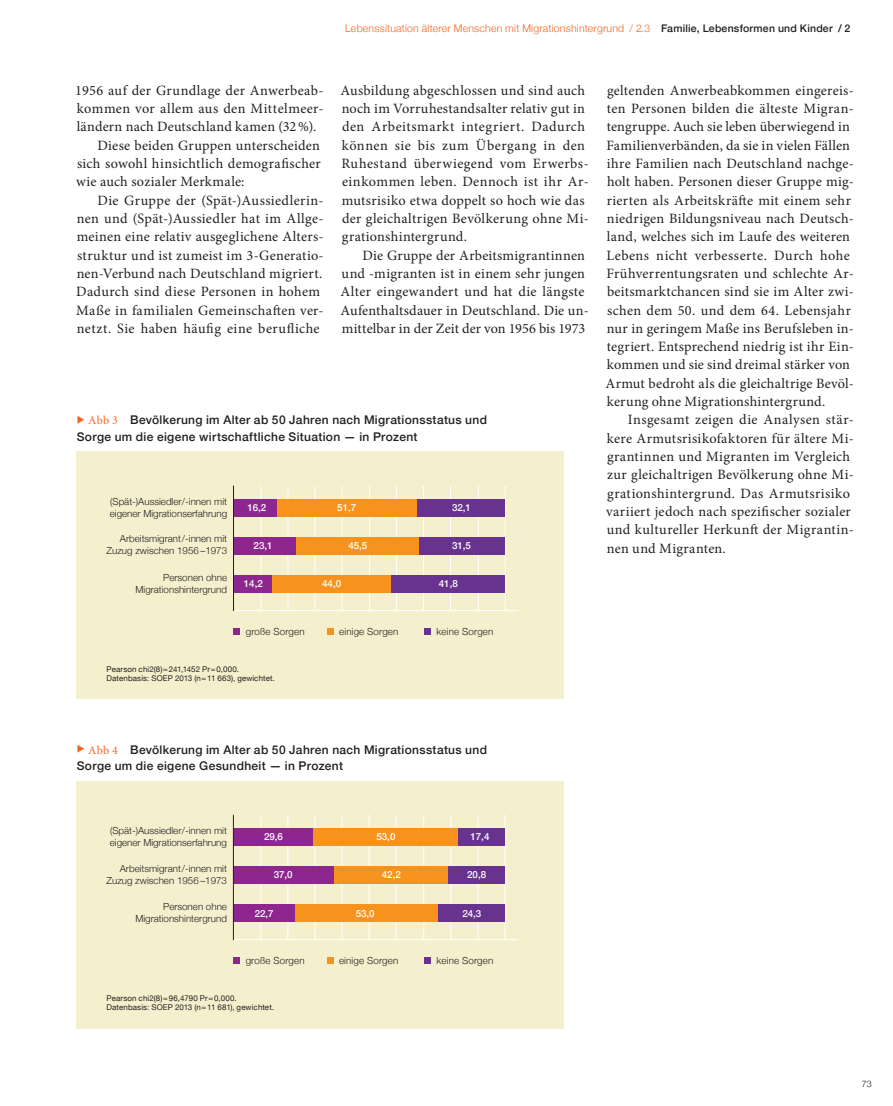
<style>
.page{position:relative;width:893px;height:1106px;background:#fff}
.page>*{position:absolute;margin:0;border:0;box-sizing:border-box;transform-origin:0 0}
.p1_Fliess{font:14.25px/18.3px "Minion Pro";letter-spacing:.02em;color:#231f20}
.p2_Fliess_o_Einzug{font:14.25px/18.3px "Minion Pro";letter-spacing:.02em;color:#231f20;text-align:justify}
.t1{font:500 12px/16.5px "Helvetica Neue";letter-spacing:.025em;color:#231f20}
.t2{font:300 10.5px "Helvetica Neue";letter-spacing:.02em;color:#f36421}
.t3{font:300 9.75px/11.7px "Helvetica Neue";color:#231f20;text-align:right}
.t4{font:500 9.75px "Helvetica Neue";color:#fff}
.t5{font:300 9px "Helvetica Neue";color:#231f20}
.t6{font:7.95px/9.1px "Helvetica Neue";letter-spacing:.015em;color:#231f20}
.s1{font-weight:500;color:#231f20}
.s2{color:#f36421}
.s3{font-family:"Minion";font-weight:400;color:#f36421}
</style>
<div class="page">
<div style="left:77px;top:781px;width:487px;height:247px;background:#f4f0cd"></div>
<div style="left:77px;top:452px;width:487px;height:247px;background:#f4f0cd"></div>
<hr style="left:233px;top:610px;width:285px;height:1px;background:#fff">
<div style="left:424px;top:628px;width:7px;height:7px;background:#68328f"></div>
<div style="left:233px;top:628px;width:7px;height:7px;background:#8d278f"></div>
<div style="left:327px;top:628px;width:7px;height:7px;background:#f7931d"></div>
<hr style="left:261px;top:486px;width:1px;height:124px;background:#fff">
<hr style="left:288px;top:486px;width:1px;height:124px;background:#fff">
<hr style="left:314px;top:486px;width:1px;height:124px;background:#fff">
<hr style="left:341px;top:486px;width:1px;height:124px;background:#fff">
<hr style="left:369px;top:486px;width:1px;height:124px;background:#fff">
<hr style="left:396px;top:486px;width:1px;height:124px;background:#fff">
<hr style="left:423px;top:486px;width:1px;height:124px;background:#fff">
<hr style="left:450px;top:486px;width:1px;height:124px;background:#fff">
<hr style="left:478px;top:486px;width:1px;height:124px;background:#fff">
<hr style="left:505px;top:486px;width:1px;height:124px;background:#fff">
<div style="left:233px;top:575px;width:39px;height:17px;background:#8d278f"></div>
<div style="left:272px;top:575px;width:120px;height:17px;background:#f7931d"></div>
<div style="left:392px;top:575px;width:113px;height:17px;background:#68328f"></div>
<div style="left:233px;top:537px;width:63px;height:17px;background:#8d278f"></div>
<div style="left:296px;top:537px;width:124px;height:17px;background:#f7931d"></div>
<div style="left:420px;top:537px;width:85px;height:17px;background:#68328f"></div>
<div style="left:233px;top:499px;width:44px;height:17px;background:#8d278f"></div>
<div style="left:277px;top:499px;width:141px;height:17px;background:#f7931d"></div>
<div style="left:418px;top:499px;width:87px;height:17px;background:#68328f"></div>
<hr style="left:233px;top:485px;width:1px;height:126px;background:#231f20">
<hr style="left:233px;top:939px;width:285px;height:1px;background:#fff">
<div style="left:424px;top:957px;width:7px;height:7px;background:#68328f"></div>
<div style="left:233px;top:957px;width:7px;height:7px;background:#8d278f"></div>
<div style="left:327px;top:957px;width:6px;height:7px;background:#f7931d"></div>
<hr style="left:505px;top:814px;width:1px;height:125px;background:#fff">
<hr style="left:478px;top:814px;width:1px;height:125px;background:#fff">
<hr style="left:450px;top:814px;width:1px;height:125px;background:#fff">
<hr style="left:423px;top:814px;width:1px;height:125px;background:#fff">
<hr style="left:396px;top:814px;width:1px;height:125px;background:#fff">
<hr style="left:369px;top:814px;width:1px;height:125px;background:#fff">
<hr style="left:342px;top:814px;width:1px;height:125px;background:#fff">
<hr style="left:315px;top:814px;width:1px;height:125px;background:#fff">
<hr style="left:288px;top:814px;width:1px;height:125px;background:#fff">
<hr style="left:260px;top:814px;width:1px;height:125px;background:#fff">
<div style="left:233px;top:828px;width:81px;height:17px;background:#8d278f"></div>
<div style="left:233px;top:866px;width:101px;height:17px;background:#8d278f"></div>
<div style="left:233px;top:904px;width:62px;height:17px;background:#8d278f"></div>
<div style="left:314px;top:828px;width:144px;height:17px;background:#f7931d"></div>
<div style="left:334px;top:866px;width:114px;height:17px;background:#f7931d"></div>
<div style="left:295px;top:904px;width:144px;height:17px;background:#f7931d"></div>
<div style="left:458px;top:828px;width:47px;height:17px;background:#68328f"></div>
<div style="left:448px;top:866px;width:57px;height:17px;background:#68328f"></div>
<div style="left:439px;top:904px;width:66px;height:17px;background:#68328f"></div>
<hr style="left:233px;top:814px;width:1px;height:126px;background:#231f20">
<p class="t2" style="left:345px;top:19px;width:507px">Lebenssituation älterer Menschen mit Migrationshintergrund / 2.3 <span class="s1">Familie, Lebensformen und Kinder / 2</span></p>
<p class="p2_Fliess_o_Einzug" style="left:75px;top:81px;width:250px">1956 auf der Grundlage der Anwerbeab&shy;kommen vor allem aus den Mittelmeer&shy;ländern nach Deutschland kamen (32%).</p>
<p class="p1_Fliess" style="left:76px;top:136px;width:246px;text-align:justify;text-indent:21px">Diese beiden Gruppen unterscheiden sich sowohl hinsichtlich demografischer wie auch sozialer Merkmale:</p>
<p class="p1_Fliess" style="left:76px;top:191px;width:249px;text-indent:21px">Die Gruppe der (Spät-)Aussiedlerin&shy;nen und (Spät-)Aussiedler hat im Allge&shy;meinen eine relativ ausgeglichene Alters&shy;struktur und ist zumeist im 3-Generatio&shy;nen-Verbund nach Deutschland migriert.<br>Dadurch sind diese Personen in hohem Maße in familialen Gemeinschaften ver&shy;netzt. Sie haben häufig eine berufliche</p>
<p class="p1_Fliess" style="left:340px;top:81px;width:250px">Ausbildung abgeschlossen und sind auch noch im Vorruhestandsalter relativ gut in den Arbeitsmarkt integriert. Dadurch können sie bis zum Übergang in den Ruhestand überwiegend vom Erwerbs&shy;einkommen leben. Dennoch ist ihr Ar&shy;mutsrisiko etwa doppelt so hoch wie das der gleichaltrigen Bevölkerung ohne Mi&shy;grationshintergrund.</p>
<p class="p1_Fliess" style="left:340px;top:246px;width:250px;text-indent:22px">Die Gruppe der Arbeitsmigrantinnen und -migranten ist in einem sehr jungen Alter eingewandert und hat die längste Aufenthaltsdauer in Deutschland. Die un&shy;mittelbar in der Zeit der von 1956 bis 1973</p>
<p class="t1" style="left:77px;top:411px;width:412px"><span class="s2">◆</span> <span class="s3">Abb 3</span> Bevölkerung im Alter ab 50 Jahren nach Migrationsstatus und<br>Sorge um die eigene wirtschaftliche Situation — in Prozent</p>
<p class="t3" style="left:110px;top:495px;width:119px;text-align:left">(Spät-)Aussiedler/-innen mit eigener Migrationserfahrung</p>
<p class="t3" style="left:107px;top:532px;width:122px">Arbeitsmigrant/-innen mit<br>Zuzug zwischen 1956 –1973</p>
<p class="t3" style="left:135px;top:571px;width:93px">Personen ohne<br>Migrationshintergrund</p>
<p class="t4" style="left:247px;top:500px;width:20px">16,2</p>
<p class="t4" style="left:337px;top:500px;width:20px">51,7</p>
<p class="t4" style="left:452px;top:500px;width:20px">32,1</p>
<p class="t4" style="left:254px;top:538px;width:20px">23,1</p>
<p class="t4" style="left:348px;top:538px;width:20px">45,5</p>
<p class="t4" style="left:452px;top:538px;width:20px">31,5</p>
<p class="t4" style="left:322px;top:576px;width:20px">44,0</p>
<p class="t4" style="left:439px;top:576px;width:20px">41,8</p>
<p class="t4" style="left:244px;top:576px;width:20px">14,2</p>
<p class="t3" style="left:246px;top:625px;width:60px">große Sorgen</p>
<p class="t3" style="left:339px;top:625px;width:61px">einige Sorgen</p>
<p class="t3" style="left:437px;top:625px;width:58px">keine Sorgen</p>
<p class="t6" style="left:107px;top:664px;width:170px">Pearson chi2(8)=241,1452 Pr=0,000.<br>Datenbasis: SOEP 2013 (n=11 663), gewichtet.</p>
<p class="p1_Fliess" style="left:605px;top:81px;width:250px">geltenden Anwerbeabkommen eingereis&shy;ten Personen bilden die älteste Migran&shy;tengruppe. Auch sie leben überwiegend in Familienverbänden, da sie in vielen Fällen ihre Familien nach Deutschland nachge&shy;holt haben. Personen dieser Gruppe mig&shy;rierten als Arbeitskräfte mit einem sehr niedrigen Bildungsniveau nach Deutsch&shy;land, welches sich im Laufe des weiteren Lebens nicht verbesserte. Durch hohe Frühverrentungsraten und schlechte Ar&shy;beitsmarktchancen sind sie im Alter zwi&shy;schen dem 50. und dem 64. Lebensjahr nur in geringem Maße ins Berufsleben in&shy;tegriert. Entsprechend niedrig ist ihr Ein&shy;kommen und sie sind dreimal stärker von Armut bedroht als die gleichaltrige Bevöl&shy;kerung ohne Migrationshintergrund.</p>
<p class="p1_Fliess" style="left:606px;top:411px;width:249px;text-indent:22px">Insgesamt zeigen die Analysen stär&shy;kere Armutsrisikofaktoren für ältere Mi&shy;grantinnen und Migranten im Vergleich zur gleichaltrigen Bevölkerung ohne Mi&shy;grationshintergrund. Das Armutsrisiko variiert jedoch nach spezifischer sozialer und kultureller Herkunft der Migrantin&shy;nen und Migranten.</p>
<p class="t1" style="left:77px;top:740px;width:412px"><span class="s2">◆</span> <span class="s3">Abb 4</span> Bevölkerung im Alter ab 50 Jahren nach Migrationsstatus und<br>Sorge um die eigene Gesundheit — in Prozent</p>
<p class="t3" style="left:110px;top:824px;width:119px;text-align:left">(Spät-)Aussiedler/-innen mit eigener Migrationserfahrung</p>
<p class="t3" style="left:106px;top:862px;width:122px">Arbeitsmigrant/-innen mit<br>Zuzug zwischen 1956 –1973</p>
<p class="t3" style="left:135px;top:900px;width:93px">Personen ohne<br>Migrationshintergrund</p>
<p class="t4" style="left:264px;top:829px;width:20px">29,6</p>
<p class="t4" style="left:376px;top:829px;width:20px">53,0</p>
<p class="t4" style="left:470px;top:829px;width:20px">17,4</p>
<p class="t4" style="left:274px;top:867px;width:20px">37,0</p>
<p class="t4" style="left:382px;top:867px;width:20px">42,2</p>
<p class="t4" style="left:467px;top:867px;width:20px">20,8</p>
<p class="t4" style="left:255px;top:905px;width:20px">22,7</p>
<p class="t4" style="left:356px;top:905px;width:20px">53,0</p>
<p class="t4" style="left:462px;top:905px;width:20px">24,3</p>
<p class="t3" style="left:246px;top:954px;width:60px">große Sorgen</p>
<p class="t3" style="left:339px;top:954px;width:61px">einige Sorgen</p>
<p class="t3" style="left:436px;top:954px;width:58px">keine Sorgen</p>
<p class="t6" style="left:107px;top:994px;width:169px">Pearson chi2(8)=96,4790 Pr=0,000.<br>Datenbasis: SOEP 2013 (n=11 681), gewichtet.</p>
<p class="t5" style="left:862px;top:1076px;width:12px">73</p>
</div>
